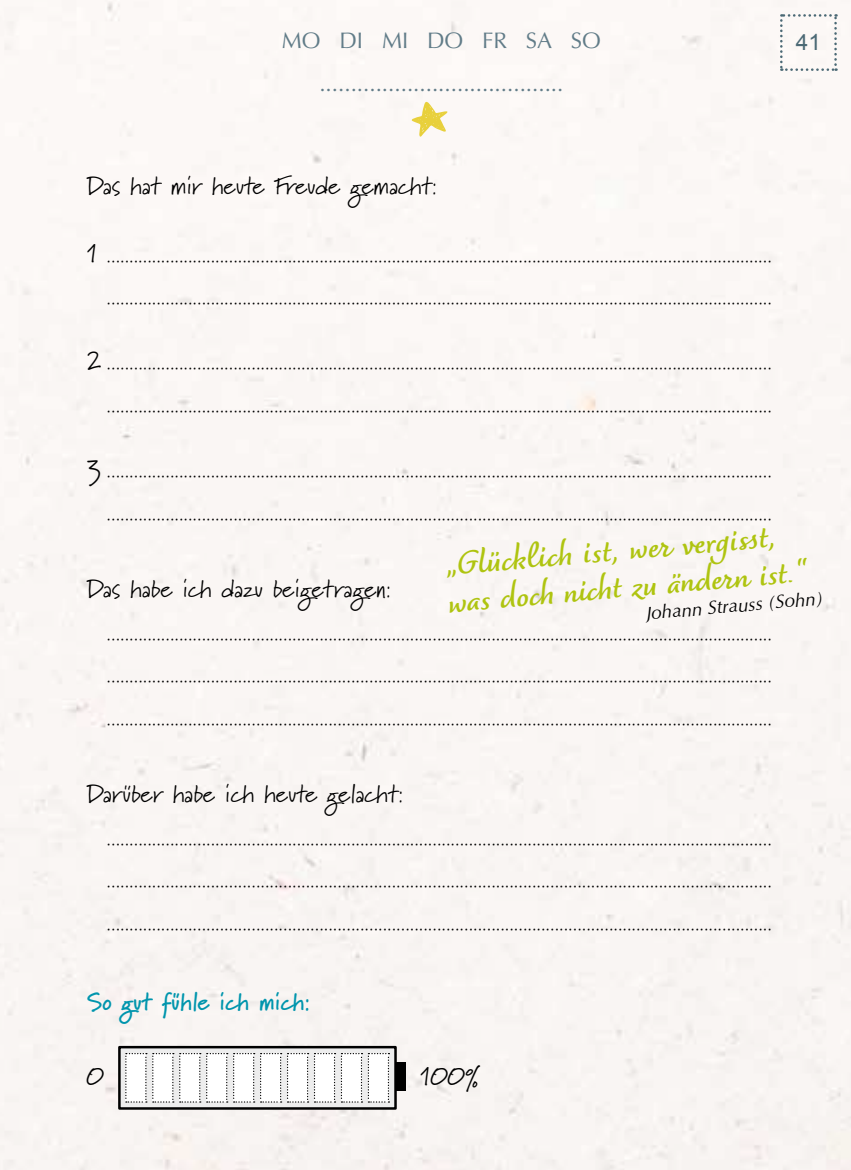
<style>
.page{position:relative;width:851px;height:1170px;background:#fff}
.page>*{position:absolute;margin:0;border:0;box-sizing:border-box;transform-origin:0 0}
.t1{font:700 37.5px/37.5px "Dolce";color:#afc410}
.t2{font:27.5px "Marydale";color:#000}
.t3{font:25px "Marydale";color:#000}
.t4{font:700 25px "Marydale";color:#0095ad}
.t5{font:22.5px/42.5px "Marydale";color:#000;text-align:right}
.t6{font:22.5px/42.5px "Optima LT Std";color:#617c88;text-align:center}
.t7{font:22.5px "Arial";color:#4b6975}
.t8{font:italic 18.75px "Optima LT Std";color:#000}
.s1{font-size:27.5px}
</style>
<div class="page">
<div style="left:0;top:0;width:850px;height:1169px;background:#faf6f4"></div>
<svg style="left:780px;top:14px;width:56px;height:57px"></svg>
<div style="left:119px;top:1047px;width:276px;height:61px;background:#ededed"></div>
<div style="left:118px;top:1045px;width:278px;height:64px;border:2px solid #000"></div>
<svg style="left:125px;top:1053px;width:156px;height:49px"></svg>
<svg style="left:287px;top:1053px;width:21px;height:49px"></svg>
<svg style="left:314px;top:1053px;width:21px;height:49px"></svg>
<svg style="left:341px;top:1053px;width:21px;height:49px"></svg>
<svg style="left:368px;top:1053px;width:21px;height:49px"></svg>
<div style="left:396px;top:1062px;width:10px;height:28px;background:#000"></div>
<svg style="left:408px;top:102px;width:40px;height:35px"></svg>
<p class="t6" style="left:282px;top:20px;width:320px">MO DI MI DO FR SA SO .......................................</p>
<p class="t7" style="left:795px;top:27px;width:27px">41</p>
<p class="t3" style="left:87px;top:171px;width:352px">Das hat mir heute Freude gemacht:</p>
<p class="t5" style="left:87px;top:233px;width:686px"><span class="s1">1</span> ................................................................................................................................................... ...................................................................................................................................................</p>
<p class="t5" style="left:87px;top:340px;width:686px"><span class="s1">2</span> ................................................................................................................................................... ...................................................................................................................................................</p>
<p class="t5" style="left:87px;top:448px;width:686px"><span class="s1">3</span> ................................................................................................................................................... ...................................................................................................................................................</p>
<h1 class="t1" style="left:443px;top:550px;width:362px;rotate:-5deg">„Glücklich ist, wer ve rgiss t, was doch nicht zu änder n ist.“</h1>
<p class="t3" style="left:87px;top:573px;width:306px">Das habe ich dazu beigetragen:</p>
<p class="t5" style="left:107px;top:610px;width:666px;text-align:justify">................................................................................................................................................... ................................................................................................................................................... ...................................................................................................................................................</p>
<p class="t8" style="left:645px;top:602px;width:179px;rotate:-5deg">Johann Strauss (Sohn)</p>
<p class="t3" style="left:87px;top:778px;width:318px">Darüber habe ich heute gelacht:</p>
<p class="t5" style="left:107px;top:815px;width:666px;text-align:justify">................................................................................................................................................... ................................................................................................................................................... ...................................................................................................................................................</p>
<p class="t4" style="left:87px;top:986px;width:225px">So gut fühle ich mich:</p>
<p class="t2" style="left:87px;top:1059px;width:19px">0</p>
<p class="t2" style="left:420px;top:1059px;width:61px">100%</p>
</div>
